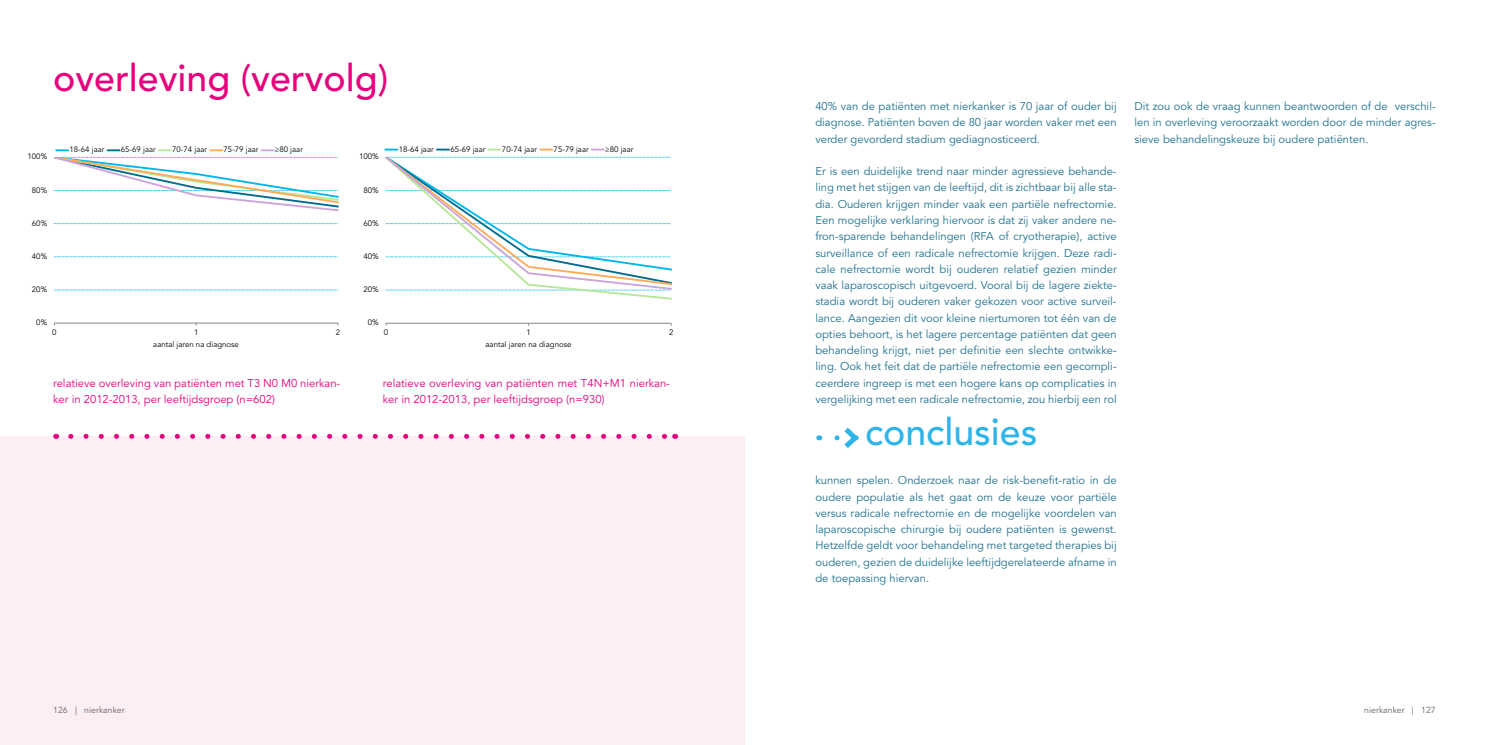
<style>
.page{position:relative;width:1489px;height:745px;background:#fff}
.page>*{position:absolute;margin:0;border:0;box-sizing:border-box;transform-origin:0 0}
.t1{font:500 37.5px "Avenir LT Std";color:#e6007c}
.t2{font:500 37.5px "Avenir LT Std";color:#2fb4e9}
.t3{font:11.25px/16.2px "Avenir LT Std";color:#1e708f;text-align:justify}
.t4{font:11.25px/16.2px "Avenir LT Std";color:#e6007c}
.t5{font:8.75px "Avenir LT Std";color:#646363}
.t6{font:7.88px "Avenir LT Std";color:#000}
</style>
<div class="page">
<svg style="left:837px;top:427px;width:22px;height:21px"></svg>
<div style="left:0;top:436px;width:744px;height:308px;background:#fdeef6"></div>
<svg style="left:71px;top:433px;width:596px;height:5px"></svg>
<svg style="left:54px;top:289px;width:284px;height:1px"></svg>
<svg style="left:54px;top:256px;width:284px;height:1px"></svg>
<svg style="left:54px;top:223px;width:284px;height:1px"></svg>
<hr style="left:54px;top:322px;width:284px;height:1px;background:#878787">
<svg style="left:54px;top:157px;width:284px;height:55px"></svg>
<svg style="left:56px;top:149px;width:12px;height:2px"></svg>
<svg style="left:107px;top:149px;width:12px;height:2px"></svg>
<svg style="left:159px;top:149px;width:12px;height:2px"></svg>
<svg style="left:210px;top:149px;width:12px;height:2px"></svg>
<svg style="left:261px;top:149px;width:12px;height:2px"></svg>
<hr style="left:386px;top:323px;width:285px;height:1px;background:#878787">
<svg style="left:386px;top:157px;width:285px;height:143px"></svg>
<svg style="left:385px;top:148px;width:12px;height:2px"></svg>
<svg style="left:437px;top:148px;width:12px;height:2px"></svg>
<svg style="left:488px;top:148px;width:12px;height:2px"></svg>
<svg style="left:540px;top:148px;width:12px;height:2px"></svg>
<svg style="left:592px;top:148px;width:12px;height:2px"></svg>
<h1 class="t1" style="left:53px;top:57px;width:336px">overleving (vervolg)</h1>
<p class="t6" style="left:28px;top:152px;width:21px">100%</p>
<p class="t6" style="left:69px;top:145px;width:36px">18-64 jaar</p>
<p class="t6" style="left:121px;top:145px;width:36px">65-69 jaar</p>
<p class="t6" style="left:172px;top:145px;width:36px">70-74 jaar</p>
<p class="t6" style="left:223px;top:145px;width:36px">75-79 jaar</p>
<p class="t6" style="left:275px;top:145px;width:30px">≥80 jaar</p>
<p class="t6" style="left:359px;top:152px;width:21px">100%</p>
<p class="t6" style="left:398px;top:144px;width:37px">18-64 jaar</p>
<p class="t6" style="left:450px;top:144px;width:37px">65-69 jaar</p>
<p class="t6" style="left:502px;top:144px;width:37px">70-74 jaar</p>
<p class="t6" style="left:553px;top:144px;width:37px">75-79 jaar</p>
<p class="t6" style="left:605px;top:144px;width:30px">≥80 jaar</p>
<p class="t6" style="left:32px;top:185px;width:17px">80%</p>
<p class="t6" style="left:363px;top:185px;width:17px">80%</p>
<p class="t6" style="left:32px;top:218px;width:17px">60%</p>
<p class="t6" style="left:363px;top:218px;width:17px">60%</p>
<p class="t6" style="left:32px;top:251px;width:17px">40%</p>
<p class="t6" style="left:363px;top:251px;width:17px">40%</p>
<p class="t6" style="left:32px;top:284px;width:17px">20%</p>
<p class="t6" style="left:363px;top:285px;width:17px">20%</p>
<p class="t6" style="left:36px;top:318px;width:12px">0%</p>
<p class="t6" style="left:368px;top:318px;width:12px">0%</p>
<p class="t6" style="left:52px;top:328px;width:6px">0</p>
<p class="t6" style="left:194px;top:328px;width:6px">1</p>
<p class="t6" style="left:336px;top:328px;width:6px">2</p>
<p class="t6" style="left:153px;top:339px;width:87px">aantal jaren na diagnose</p>
<p class="t6" style="left:384px;top:328px;width:6px">0</p>
<p class="t6" style="left:526px;top:328px;width:6px">1</p>
<p class="t6" style="left:669px;top:328px;width:6px">2</p>
<p class="t6" style="left:485px;top:339px;width:88px">aantal jaren na diagnose</p>
<p class="t4" style="left:53px;top:375px;width:289px">relatieve overleving van patiënten met T3 N0 M0 nierkan&shy;ker in 2012-2013, per leeftijdsgroep (n=602)</p>
<p class="t4" style="left:383px;top:375px;width:289px">relatieve overleving van patiënten met T4N+M1 nierkan&shy;ker in 2012-2013, per leeftijdsgroep (n=930)</p>
<p class="t5" style="left:53px;top:704px;width:73px">126 | nierkanker</p>
<p class="t3" style="left:815px;top:98px;width:303px">40% van de patiënten met nierkanker is 70 jaar of ouder bij diagnose. Patiënten boven de 80 jaar worden vaker met een verder gevorderd stadium gediagnosticeerd.</p>
<p class="t3" style="left:815px;top:163px;width:303px">Er is een duidelijke trend naar minder agressieve behande&shy;ling met het stijgen van de leeftijd, dit is zichtbaar bij alle sta&shy;dia. Ouderen krijgen minder vaak een partiële nefrectomie.<br>Een mogelijke verklaring hiervoor is dat zij vaker andere ne&shy;fron-sparende behandelingen (RFA of cryotherapie), active surveillance of een radicale nefrectomie krijgen. Deze radi&shy;cale nefrectomie wordt bij ouderen relatief gezien minder vaak laparoscopisch uitgevoerd. Vooral bij de lagere ziekte&shy;stadia wordt bij ouderen vaker gekozen voor active surveil&shy;lance. Aangezien dit voor kleine niertumoren tot één van de opties behoort, is het lagere percentage patiënten dat geen behandeling krijgt, niet per definitie een slechte ontwikke&shy;ling. Ook het feit dat de partiële nefrectomie een gecompli&shy;ceerdere ingreep is met een hogere kans op complicaties in vergelijking met een radicale nefrectomie, zou hierbij een rol</p>
<h1 class="t2" style="left:865px;top:410px;width:174px">conclusies</h1>
<p class="t3" style="left:815px;top:472px;width:303px">kunnen spelen. Onderzoek naar de risk-benefit-ratio in de oudere populatie als het gaat om de keuze voor partiële versus radicale nefrectomie en de mogelijke voordelen van laparoscopische chirurgie bij oudere patiënten is gewenst.<br>Hetzelfde geldt voor behandeling met targeted therapies bij ouderen, gezien de duidelijke leeftijdgerelateerde afname in de toepassing hiervan.</p>
<p class="t3" style="left:1134px;top:98px;width:303px">Dit zou ook de vraag kunnen beantwoorden of de verschil&shy;len in overleving veroorzaakt worden door de minder agres&shy;sieve behandelingskeuze bij oudere patiënten.</p>
<p class="t5" style="left:1364px;top:704px;width:73px">nierkanker | 127</p>
</div>
